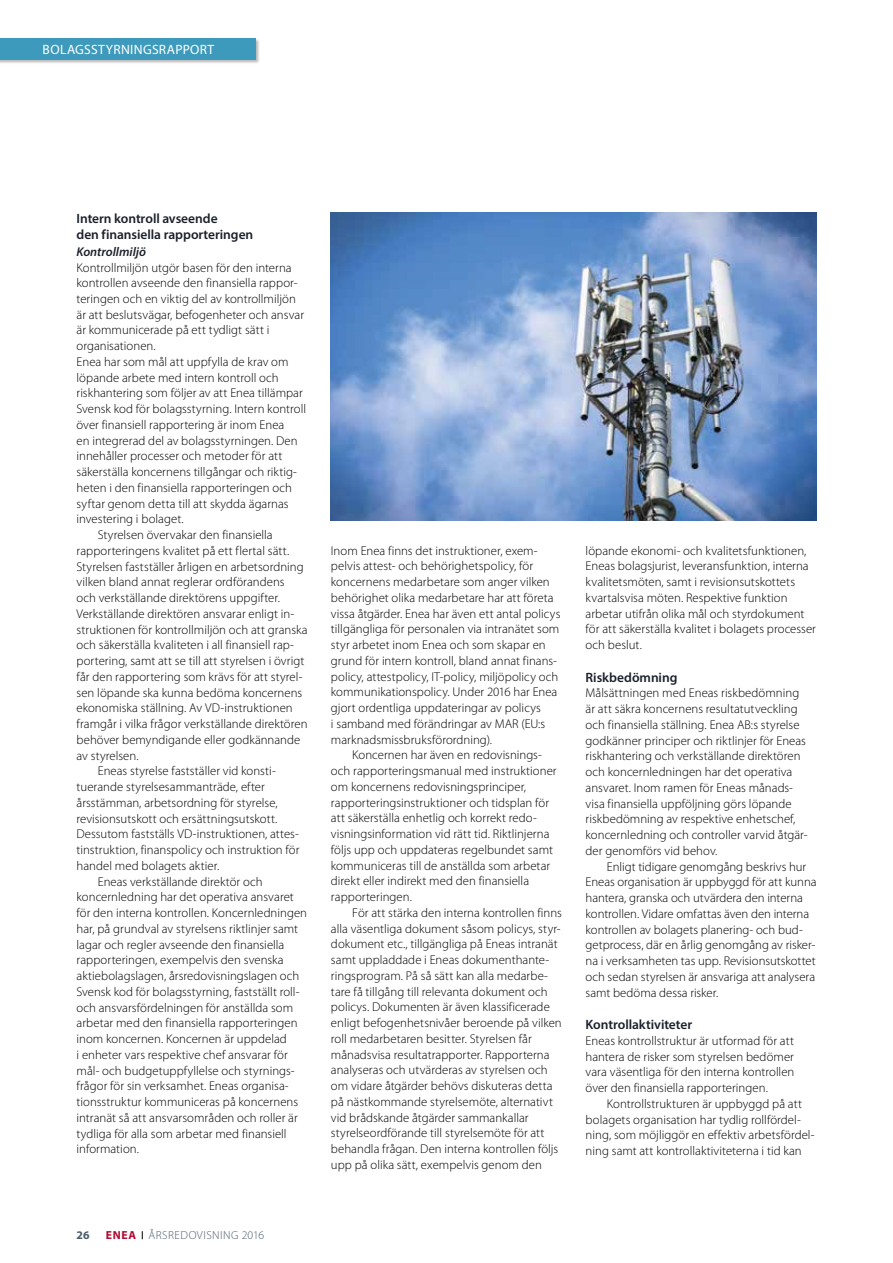
<style>
.page{position:relative;width:893px;height:1263px;background:#fff}
.page>*{position:absolute;margin:0;border:0;box-sizing:border-box;transform-origin:0 0}
.t1{font:600 13.5px/16.5px "Myriad Pro";letter-spacing:-.005em;color:#1a202a}
.t2{font:13.5px "Myriad Pro";letter-spacing:.025em;color:#fff}
.t3{font:300 12.75px/15.8px "Myriad Pro";color:#000}
.t4{font:italic 600 12.75px "Myriad Pro";color:#1a202a}
.t5{font:300 11.7px "Myriad Pro";letter-spacing:.04em;color:#4b5c67}
.t6{font:700 11.7px "Myriad Pro";color:#4b5c67}
.s1{font-weight:700;color:#b10933}
</style>
<div class="page">
<div style="left:0;top:38px;width:260px;height:26px;background:#000;opacity:.29"></div>
<div style="left:0;top:38px;width:255px;height:22px;background:#3e9abc"></div>
<img style="left:331px;top:213px;width:485px;height:308px">
<p class="t2" style="left:43px;top:41px;width:173px">BOLAGSSTYRNINGSRAPPORT</p>
<p class="t1" style="left:77px;top:210px;width:178px">Intern kontroll avseende<br>den finansiella rapporteringen</p>
<p class="t4" style="left:77px;top:243px;width:71px">Kontrollmiljö</p>
<p class="t3" style="left:77px;top:260px;width:217px">Kontrollmiljön utgör basen för den interna</p>
<p class="t3" style="left:77px;top:275px;width:222px">kontrollen avseende den finansiella rappor-</p>
<p class="t3" style="left:77px;top:291px;width:221px">teringen och en viktig del av kontrollmiljön</p>
<p class="t3" style="left:77px;top:307px;width:229px">är att beslutsvägar, befogenheter och ansvar</p>
<p class="t3" style="left:77px;top:323px;width:194px">är kommunicerade på ett tydligt sätt i</p>
<p class="t3" style="left:77px;top:338px;width:81px">organisationen.</p>
<p class="t3" style="left:77px;top:354px;width:213px">Enea har som mål att uppfylla de krav om</p>
<p class="t3" style="left:77px;top:370px;width:204px">löpande arbete med intern kontroll och</p>
<p class="t3" style="left:77px;top:386px;width:228px">riskhantering som följer av att Enea tillämpar</p>
<p class="t3" style="left:77px;top:401px;width:231px">Svensk kod för bolagsstyrning. Intern kontroll</p>
<p class="t3" style="left:77px;top:417px;width:209px">över finansiell rapportering är inom Enea</p>
<p class="t3" style="left:77px;top:433px;width:223px">en integrerad del av bolagsstyrningen. Den</p>
<p class="t3" style="left:77px;top:449px;width:207px">innehåller processer och metoder för att</p>
<p class="t3" style="left:77px;top:464px;width:222px">säkerställa koncernens tillgångar och riktig-</p>
<p class="t3" style="left:77px;top:480px;width:217px">heten i den finansiella rapporteringen och</p>
<p class="t3" style="left:77px;top:496px;width:214px">syftar genom detta till att skydda ägarnas</p>
<p class="t3" style="left:77px;top:511px;width:109px">investering i bolaget.</p>
<p class="t3" style="left:98px;top:527px;width:176px">Styrelsen övervakar den finansiella</p>
<p class="t3" style="left:77px;top:543px;width:214px">rapporteringens kvalitet på ett flertal sätt.</p>
<p class="t3" style="left:77px;top:559px;width:229px">Styrelsen fastställer årligen en arbetsordning</p>
<p class="t3" style="left:77px;top:574px;width:210px">vilken bland annat reglerar ordförandens</p>
<p class="t3" style="left:77px;top:590px;width:205px">och verkställande direktörens uppgifter.</p>
<p class="t3" style="left:77px;top:606px;width:219px">Verkställande direktören ansvarar enligt in-</p>
<p class="t3" style="left:77px;top:622px;width:233px">struktionen för kontrollmiljön och att granska</p>
<p class="t3" style="left:77px;top:637px;width:219px">och säkerställa kvaliteten i all finansiell rap-</p>
<p class="t3" style="left:77px;top:653px;width:229px">portering, samt att se till att styrelsen i övrigt</p>
<p class="t3" style="left:77px;top:669px;width:227px">får den rapportering som krävs för att styrel-</p>
<p class="t3" style="left:77px;top:685px;width:227px">sen löpande ska kunna bedöma koncernens</p>
<p class="t3" style="left:77px;top:700px;width:218px">ekonomiska ställning. Av VD-instruktionen</p>
<p class="t3" style="left:77px;top:716px;width:233px">framgår i vilka frågor verkställande direktören</p>
<p class="t3" style="left:77px;top:732px;width:225px">behöver bemyndigande eller godkännande</p>
<p class="t3" style="left:77px;top:748px;width:64px">av styrelsen.</p>
<p class="t3" style="left:98px;top:763px;width:180px">Eneas styrelse fastställer vid konsti-</p>
<p class="t3" style="left:77px;top:779px;width:190px">tuerande styrelsesammanträde, efter</p>
<p class="t3" style="left:77px;top:795px;width:203px">årsstämman, arbetsordning för styrelse,</p>
<p class="t3" style="left:77px;top:811px;width:202px">revisionsutskott och ersättningsutskott.</p>
<p class="t3" style="left:77px;top:826px;width:224px">Dessutom fastställs VD-instruktionen, attes-</p>
<p class="t3" style="left:77px;top:842px;width:224px">tinstruktion, finanspolicy och instruktion för</p>
<p class="t3" style="left:77px;top:858px;width:144px">handel med bolagets aktier.</p>
<p class="t3" style="left:98px;top:874px;width:166px">Eneas verkställande direktör och</p>
<p class="t3" style="left:77px;top:889px;width:219px">koncernledning har det operativa ansvaret</p>
<p class="t3" style="left:77px;top:905px;width:232px">för den interna kontrollen. Koncernledningen</p>
<p class="t3" style="left:77px;top:921px;width:223px">har, på grundval av styrelsens riktlinjer samt</p>
<p class="t3" style="left:77px;top:937px;width:209px">lagar och regler avseende den finansiella</p>
<p class="t3" style="left:77px;top:952px;width:209px">rapporteringen, exempelvis den svenska</p>
<p class="t3" style="left:77px;top:968px;width:224px">aktiebolagslagen, årsredovisningslagen och</p>
<p class="t3" style="left:77px;top:984px;width:225px">Svensk kod för bolagsstyrning, fastställt roll-</p>
<p class="t3" style="left:77px;top:1000px;width:218px">och ansvarsfördelningen för anställda som</p>
<p class="t3" style="left:77px;top:1015px;width:222px">arbetar med den finansiella rapporteringen</p>
<p class="t3" style="left:77px;top:1031px;width:212px">inom koncernen. Koncernen är uppdelad</p>
<p class="t3" style="left:77px;top:1047px;width:213px">i enheter vars respektive chef ansvarar för</p>
<p class="t3" style="left:77px;top:1063px;width:220px">mål- och budgetuppfyllelse och styrnings-</p>
<p class="t3" style="left:77px;top:1078px;width:214px">frågor för sin verksamhet. Eneas organisa-</p>
<p class="t3" style="left:77px;top:1094px;width:223px">tionsstruktur kommuniceras på koncernens</p>
<p class="t3" style="left:77px;top:1110px;width:223px">intranät så att ansvarsområden och roller är</p>
<p class="t3" style="left:77px;top:1126px;width:212px">tydliga för alla som arbetar med finansiell</p>
<p class="t3" style="left:77px;top:1141px;width:64px">information.</p>
<p class="t6" style="left:77px;top:1228px;width:15px">26</p>
<p class="t5" style="left:106px;top:1229px;width:160px"><span class="s1">ENEA</span> ÅRSREDOVISNING 2016</p>
<p class="t3" style="left:331px;top:543px;width:231px">Inom Enea finns det instruktioner, exem&shy;pelvis attest- och behörighetspolicy, för koncernens medarbetare som anger vilken behörighet olika medarbetare har att företa vissa åtgärder. Enea har även ett antal policys tillgängliga för personalen via intranätet som styr arbetet inom Enea och som skapar en grund för intern kontroll, bland annat finans&shy;policy, attestpolicy, IT-policy, miljöpolicy och kommunikationspolicy. Under 2016 har Enea gjort ordentliga uppdateringar av policys<br>i samband med förändringar av MAR (EU:s marknadsmissbruksförordning).</p>
<p class="t3" style="left:331px;top:747px;width:227px;text-indent:21px">Koncernen har även en redovisnings&shy;och rapporteringsmanual med instruktioner om koncernens redovisningsprinciper, rapporteringsinstruktioner och tidsplan för att säkerställa enhetlig och korrekt redo&shy;visningsinformation vid rätt tid. Riktlinjerna följs upp och uppdateras regelbundet samt kommuniceras till de anställda som arbetar direkt eller indirekt med den finansiella rapporteringen.</p>
<p class="t3" style="left:331px;top:905px;width:233px;text-indent:21px">För att stärka den interna kontrollen finns alla väsentliga dokument såsom policys, styr&shy;dokument etc., tillgängliga på Eneas intranät samt uppladdade i Eneas dokumenthante&shy;ringsprogram. På så sätt kan alla medarbe&shy;tare få tillgång till relevanta dokument och policys. Dokumenten är även klassificerade enligt befogenhetsnivåer beroende på vilken roll medarbetaren besitter. Styrelsen får månadsvisa resultatrapporter. Rapporterna analyseras och utvärderas av styrelsen och om vidare åtgärder behövs diskuteras detta på nästkommande styrelsemöte, alternativt vid brådskande åtgärder sammankallar styrelseordförande till styrelsemöte för att behandla frågan. Den interna kontrollen följs upp på olika sätt, exempelvis genom den</p>
<p class="t3" style="left:586px;top:543px;width:232px">löpande ekonomi- och kvalitetsfunktionen, Eneas bolagsjurist, leveransfunktion, interna kvalitetsmöten, samt i revisionsutskottets kvartalsvisa möten. Respektive funktion arbetar utifrån olika mål och styrdokument för att säkerställa kvalitet i bolagets processer och beslut.</p>
<p class="t1" style="left:586px;top:669px;width:93px">Riskbedömning</p>
<p class="t3" style="left:586px;top:685px;width:223px">Målsättningen med Eneas riskbedömning är att säkra koncernens resultatutveckling och finansiella ställning. Enea AB:s styrelse godkänner principer och riktlinjer för Eneas riskhantering och verkställande direktören och koncernledningen har det operativa ansvaret. Inom ramen för Eneas månads&shy;visa finansiella uppföljning görs löpande riskbedömning av respektive enhetschef, koncernledning och controller varvid åtgär&shy;der genomförs vid behov.</p>
<p class="t3" style="left:586px;top:859px;width:233px;text-indent:21px">Enligt tidigare genomgång beskrivs hur Eneas organisation är uppbyggd för att kunna hantera, granska och utvärdera den interna kontrollen. Vidare omfattas även den interna kontrollen av bolagets planering- och bud&shy;getprocess, där en årlig genomgång av risker&shy;na i verksamheten tas upp. Revisionsutskottet och sedan styrelsen är ansvariga att analysera samt bedöma dessa risker.</p>
<p class="t1" style="left:586px;top:1016px;width:108px">Kontrollaktiviteter</p>
<p class="t3" style="left:586px;top:1033px;width:210px;text-align:justify">Eneas kontrollstruktur är utformad för att hantera de risker som styrelsen bedömer vara väsentliga för den interna kontrollen över den finansiella rapporteringen.</p>
<p class="t3" style="left:586px;top:1096px;width:230px;text-indent:21px">Kontrollstrukturen är uppbyggd på att bolagets organisation har tydlig rollfördel&shy;ning, som möjliggör en effektiv arbetsfördel&shy;ning samt att kontrollaktiviteterna i tid kan</p>
</div>
